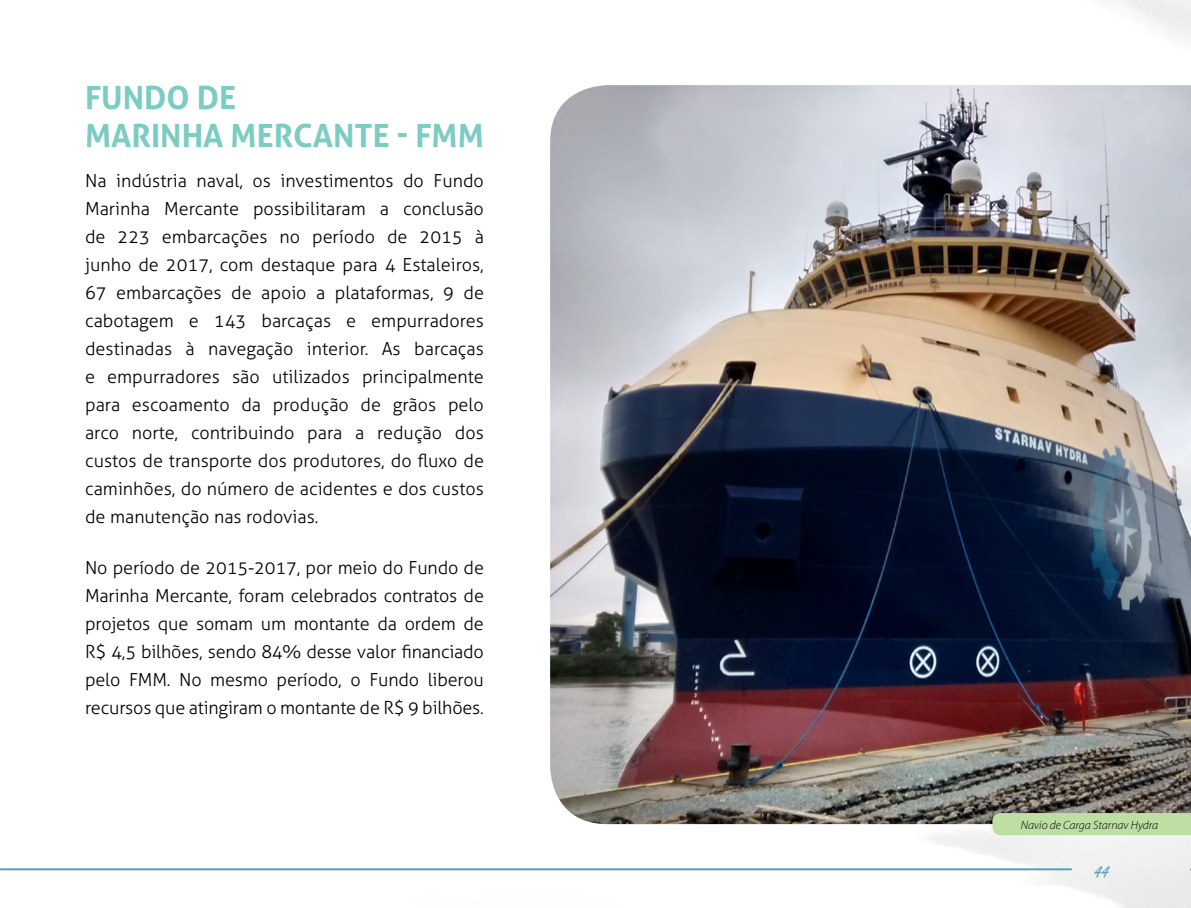
<style>
.page{position:relative;width:1191px;height:908px;background:#fff}
.page>*{position:absolute;margin:0;border:0;box-sizing:border-box;transform-origin:0 0}
.t1{font:700 32px/38.4px "Aller";color:#7bccc3}
.t2{font:22px "Freestyle Script";color:#57a0b7}
.t3{font:300 18px/28px "Aller";letter-spacing:-.01em;color:#000;text-align:justify}
.t4{font:italic 300 12px "Myriad Pro";color:#000}
</style>
<div class="page">
<hr style="left:0;top:867px;width:1071px;height:2px;background:#57a0b7">
<img style="left:550px;top:85px;width:641px;height:738px">
<div style="left:992px;top:812px;width:199px;height:22px;background:#bedea3"></div>
<h1 class="t1" style="left:85px;top:78px;width:400px">FUNDO DE<br>MARINHA MERCANTE - FMM</h1>
<p class="t3" style="left:85px;top:166px;width:400px">Na indústria naval, os investimentos do Fundo Marinha Mercante possibilitaram a conclusão de 223 embarcações no período de 2015 à junho de 2017, com destaque para 4 Estaleiros, 67 embarcações de apoio a plataformas, 9 de cabotagem e 143 barcaças e empurradores destinadas à navegação interior. As barcaças e empurradores são utilizados principalmente para escoamento da produção de grãos pelo arco norte, contribuindo para a redução dos custos de transporte dos produtores, do fluxo de caminhões, do número de acidentes e dos custos de manutenção nas rodovias.</p>
<p class="t3" style="left:85px;top:553px;width:400px">No período de 2015-2017, por meio do Fundo de Marinha Mercante, foram celebrados contratos de projetos que somam um montante da ordem de R$ 4,5 bilhões, sendo 84% desse valor financiado pelo FMM. No mesmo período, o Fundo liberou recursos que atingiram o montante de R$ 9 bilhões.</p>
<p class="t4" style="left:1020px;top:817px;width:139px">Navio de Carga Starnav Hydra</p>
<p class="t2" style="left:1094px;top:859px;width:17px">44</p>
</div>
